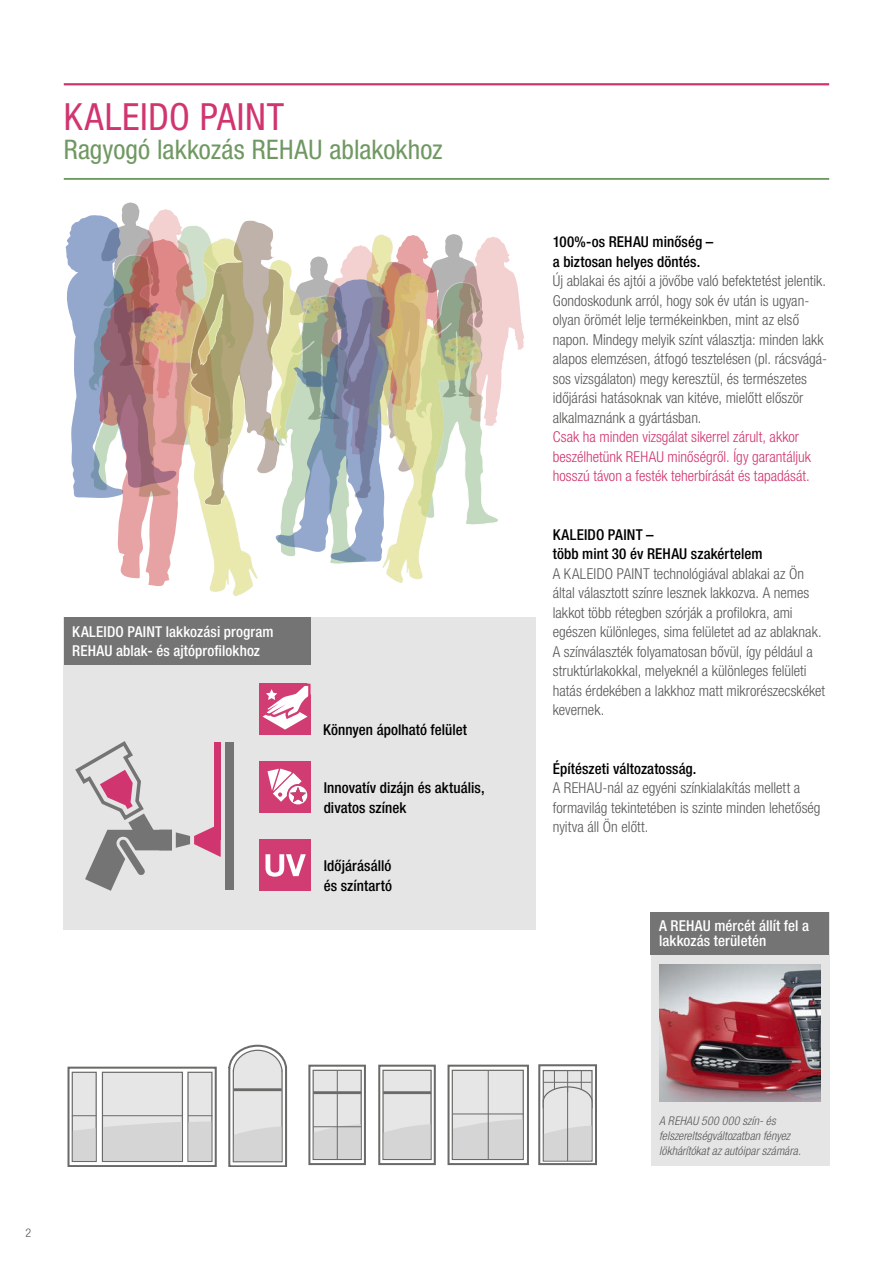
<style>
.page{position:relative;width:893px;height:1263px;background:#fff}
.page>*{position:absolute;margin:0;border:0;box-sizing:border-box;transform-origin:0 0}
.Headline_with_sublin{font:condensed 37.5px "Helvetica Neue LTW1 G";letter-spacing:.015em;color:#d1356f}
.Subline{font:condensed 27px "Helvetica Neue LTW1 G";letter-spacing:.005em;color:#709862}
.Bodytext{font:300 condensed 15px/19.5px "Helvetica Neue LTW1 G";color:#575756}
.Bodytext_headline{font:500 condensed 15px/19.5px "Helvetica Neue LTW1 G";letter-spacing:.005em;color:#000}
.Bodytext-2{font:300 condensed 15px/19.5px "Helvetica Neue LTW1 G";color:#d1356f}
.Leadtext_large_withi{font:500 condensed 15px/19.5px "Helvetica Neue LTW1 G";letter-spacing:.005em;color:#fff}
.t1{font:italic 300 condensed 12px/15px "Helvetica Neue LTW1 G";letter-spacing:.005em;color:#575756}
.Pagenumber_left{font:300 condensed 12px "Helvetica Neue LTW1 G";color:#575756}
</style>
<div class="page">
<hr style="left:64px;top:83px;width:765px;height:2px;background:#d1356f">
<hr style="left:64px;top:178px;width:765px;height:2px;background:#709862">
<svg style="left:66px;top:203px;width:458px;height:383px"></svg>
<div style="left:64px;top:618px;width:472px;height:312px;background:#e5e5e5"></div>
<div style="left:64px;top:618px;width:246px;height:47px;background:#757474"></div>
<svg style="left:259px;top:683px;width:52px;height:52px;background:#e07ea2"></svg>
<svg style="left:259px;top:839px;width:52px;height:52px;background:#d85b89"></svg>
<svg style="left:259px;top:761px;width:52px;height:51px;background:#dc6f98"></svg>
<svg style="left:67px;top:1067px;width:150px;height:99px;background:#d9d9d8"></svg>
<svg style="left:228px;top:1044px;width:60px;height:122px;background:#d4d4d4"></svg>
<svg style="left:176px;top:826px;width:45px;height:31px"></svg>
<div style="left:160px;top:829px;width:12px;height:21px;background:#757474"></div>
<div style="left:225px;top:742px;width:8px;height:148px;background:#757474"></div>
<div style="left:214px;top:742px;width:7px;height:98px;background:#d1356f"></div>
<svg style="left:75px;top:741px;width:85px;height:150px"></svg>
<div style="left:651px;top:912px;width:179px;height:253px;background:#e5e5e5"></div>
<div style="left:651px;top:912px;width:178px;height:43px;background:#757474"></div>
<img style="left:659px;top:965px;width:162px;height:136px">
<div style="left:309px;top:1066px;width:56px;height:98px;background:linear-gradient(to right,#fafafa,#f9f9f9)"></div>
<div style="left:308px;top:1065px;width:58px;height:100px;border:2px solid #575756"></div>
<div style="left:313px;top:1070px;width:48px;height:89px;background:#e3e3e3"></div>
<div style="left:313px;top:1070px;width:49px;height:90px;border:1px solid #575756"></div>
<hr style="left:313px;top:1091px;width:48px;height:3px;background:#575756">
<svg style="left:314px;top:1124px;width:47px;height:35px"></svg>
<hr style="left:337px;top:1070px;width:1px;height:90px;background:#575756">
<hr style="left:313px;top:1126px;width:48px;height:1px;background:#575756">
<div style="left:378px;top:1065px;width:58px;height:100px;border:2px solid #575756"></div>
<div style="left:383px;top:1070px;width:48px;height:89px;background:#e3e3e3"></div>
<div style="left:382px;top:1070px;width:50px;height:90px;border:1px solid #575756"></div>
<hr style="left:383px;top:1091px;width:48px;height:3px;background:#575756">
<svg style="left:384px;top:1125px;width:46px;height:34px"></svg>
<div style="left:448px;top:1066px;width:80px;height:98px;background:linear-gradient(to right,#fafafa,#fafafa)"></div>
<div style="left:447px;top:1065px;width:82px;height:100px;border:2px solid #575756"></div>
<div style="left:452px;top:1070px;width:71px;height:89px;background:#e3e3e3"></div>
<div style="left:452px;top:1070px;width:72px;height:90px;border:1px solid #575756"></div>
<svg style="left:453px;top:1119px;width:69px;height:40px"></svg>
<hr style="left:488px;top:1070px;width:1px;height:90px;background:#575756">
<hr style="left:453px;top:1113px;width:70px;height:1px;background:#575756">
<svg style="left:538px;top:1064px;width:59px;height:102px;background:#cdcdcc"></svg>
<hr style="left:543px;top:1082px;width:48px;height:1px;background:#575756">
<p class="Headline_with_sublin" style="left:64px;top:95px;width:222px">KALEIDO PAINT</p>
<p class="Subline" style="left:64px;top:134px;width:380px">Ragyogó lakkozás REHAU ablakokhoz</p>
<p class="Leadtext_large_withi" style="left:72px;top:622px;width:203px">KALEIDO PAINT lakkozási program<br>REHAU ablak- és ajtóprofilokhoz</p>
<p class="Bodytext_headline" style="left:323px;top:719px;width:145px">Könnyen ápolható felület</p>
<p class="Bodytext_headline" style="left:324px;top:778px;width:162px">Innovatív dizájn és aktuális, divatos színek</p>
<p class="Bodytext_headline" style="left:324px;top:856px;width:70px">Időjárásálló és színtartó</p>
<p class="Pagenumber_left" style="left:26px;top:1226px;width:7px">2</p>
<p class="Bodytext_headline" style="left:553px;top:232px;width:162px">100%-os REHAU minőség – a biztosan helyes döntés.</p>
<p class="Bodytext" style="left:553px;top:271px;width:276px">Új ablakai és ajtói a jövőbe való befektetést jelentik.<br>Gondoskodunk arról, hogy sok év után is ugyan&shy;olyan örömét lelje termékeinkben, mint az első napon. Mindegy melyik színt választja: minden lakk alapos elemzésen, átfogó tesztelésen (pl. rácsvágá&shy;sos vizsgálaton) megy keresztül, és természetes időjárási hatásoknak van kitéve, mielőtt először alkalmaznánk a gyártásban.</p>
<p class="Bodytext-2" style="left:553px;top:427px;width:259px">Csak ha minden vizsgálat sikerrel zárult, akkor beszélhetünk REHAU minőségről. Így garantáljuk hosszú távon a festék teherbírását és tapadását.</p>
<p class="Bodytext_headline" style="left:553px;top:524px;width:211px">KALEIDO PAINT –<br>több mint 30 év REHAU szakértelem</p>
<p class="Bodytext" style="left:553px;top:564px;width:274px">A KALEIDO PAINT technológiával ablakai az Ön által választott színre lesznek lakkozva. A nemes lakkot több rétegben szórják a profilokra, ami egészen különleges, sima felületet ad az ablaknak.<br>A színválaszték folyamatosan bővül, így például a struktúrlakokkal, melyeknél a különleges felületi hatás érdekében a lakkhoz matt mikrorészecskéket kevernek.</p>
<p class="Bodytext_headline" style="left:553px;top:758px;width:145px">Építészeti változatosság.</p>
<p class="Bodytext" style="left:553px;top:778px;width:269px">A REHAU-nál az egyéni színkialakítás mellett a formavilág tekintetében is szinte minden lehetőség nyitva áll Ön előtt.</p>
<p class="Leadtext_large_withi" style="left:659px;top:918px;width:151px;line-height:15px">A REHAU mércét állít fel a lakkozás területén</p>
<p class="t1" style="left:659px;top:1113px;width:143px">A REHAU 500 000 szín- és felszereltségváltozatban fényez lökhárítókat az autóipar számára.</p>
</div>
